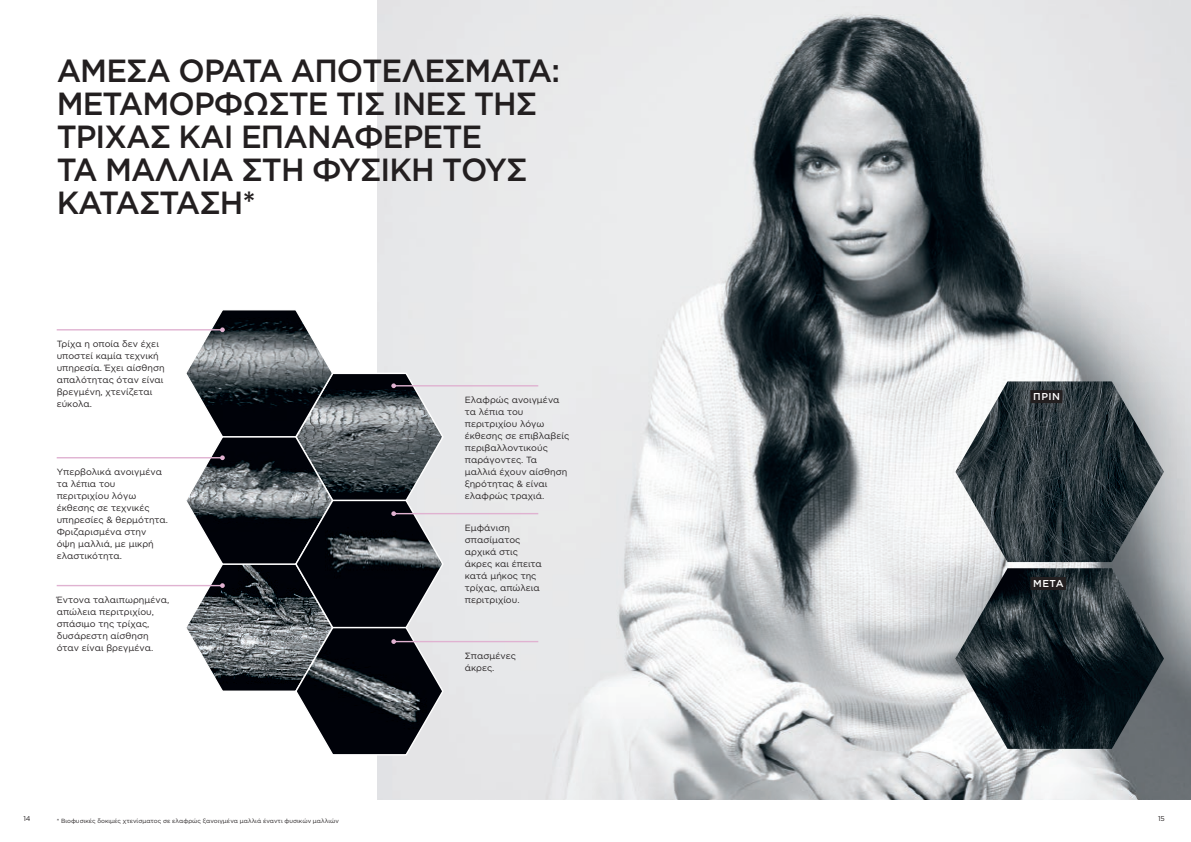
<style>
.page{position:relative;width:1191px;height:842px;background:#fff}
.page>*{position:absolute;margin:0;border:0;box-sizing:border-box;transform-origin:0 0}
.t1{font:500 32px/33px "Gotham";letter-spacing:-.03em;color:#231f20}
.t2{font:500 10px "Gotham";letter-spacing:.05em;color:#fff}
.t3{font:9px/12px "Gotham";color:#231f20}
.t4{font:7px "Gotham";color:#231f20}
.t5{font:6px "Gotham";color:#231f20}
</style>
<div class="page">
<img style="left:377px;top:0;width:814px;height:799px">
<hr style="left:57px;top:329px;width:165px;height:1px;background:#e0b2d1">
<hr style="left:394px;top:641px;width:144px;height:1px;background:#e0b2d1">
<img style="left:955px;top:381px;width:209px;height:181px">
<img style="left:955px;top:568px;width:209px;height:181px">
<hr style="left:57px;top:457px;width:165px;height:1px;background:#e0b2d1">
<hr style="left:394px;top:513px;width:144px;height:1px;background:#e0b2d1">
<hr style="left:57px;top:585px;width:165px;height:1px;background:#e0b2d1">
<svg style="left:184px;top:308px;width:260px;height:448px"></svg>
<hr style="left:394px;top:385px;width:144px;height:1px;background:#e0b2d1">
<div style="left:1030px;top:390px;width:32px;height:13px;background:#231f20"></div>
<div style="left:1030px;top:577px;width:36px;height:13px;background:#231f20"></div>
<h1 class="t1" style="left:57px;top:54px;width:505px">ΑΜΕΣΑ ΟΡΑΤΑ ΑΠΟΤΕΛΕΣΜΑΤΑ:<br>ΜΕΤΑΜΟΡΦΩΣΤΕ ΤΙΣ ΙΝΕΣ ΤΗΣ<br>ΤΡΙΧΑΣ ΚΑΙ ΕΠΑΝΑΦΕΡΕTE<br>ΤΑ ΜΑΛΛΙΑ ΣΤΗ ΦΥΣΙΚΗ ΤΟΥΣ<br>ΚΑΤΑΣΤΑΣΗ*</h1>
<p class="t3" style="left:57px;top:338px;width:109px">Τρίχα η οποία δεν έχει υποστεί καμία τεχνική υπηρεσία. Έχει αίσθηση απαλότητας όταν είναι βρεγμένη, χτενίζεται εύκολα.</p>
<p class="t3" style="left:57px;top:466px;width:113px">Υπερβολικά ανοιγμένα τα λέπια του περιτριχίου λόγω έκθεσης σε τεχνικές υπηρεσίες &amp; θερμότητα.<br>Φριζαρισμένα στην<br>όψη μαλλιά, με μικρή ελαστικότητα.</p>
<p class="t3" style="left:57px;top:594px;width:114px">Έντονα ταλαιπωρημένα, απώλεια περιτριχίου, σπάσιμο της τρίχας, δυσάρεστη αίσθηση όταν είναι βρεγμένα.</p>
<p class="t3" style="left:465px;top:394px;width:106px">Ελαφρώς ανοιγμένα τα λέπια του περιτριχίου λόγω έκθεσης σε επιβλαβείς περιβαλλοντικούς παράγοντες. Τα μαλλιά έχουν αίσθηση ξηρότητας &amp; είναι ελαφρώς τραχιά.</p>
<p class="t3" style="left:465px;top:522px;width:79px">Εμφάνιση σπασίματος αρχικά στις άκρες και έπειτα κατά μήκος της τρίχας, απώλεια περιτριχίου.</p>
<p class="t3" style="left:465px;top:650px;width:53px">Σπασμένες άκρες.</p>
<p class="t2" style="left:1033px;top:390px;width:28px">ΠΡΙΝ</p>
<p class="t2" style="left:1033px;top:577px;width:32px">ΜΕΤΑ</p>
<p class="t4" style="left:23px;top:814px;width:9px">14</p>
<p class="t4" style="left:1158px;top:814px;width:8px">15</p>
<p class="t5" style="left:57px;top:817px;width:284px">* Βιοφυσικές δοκιμές χτενίσματος σε ελαφρώς ξανοιγμένα μαλλιά έναντι φυσικών μαλλιών</p>
</div>
